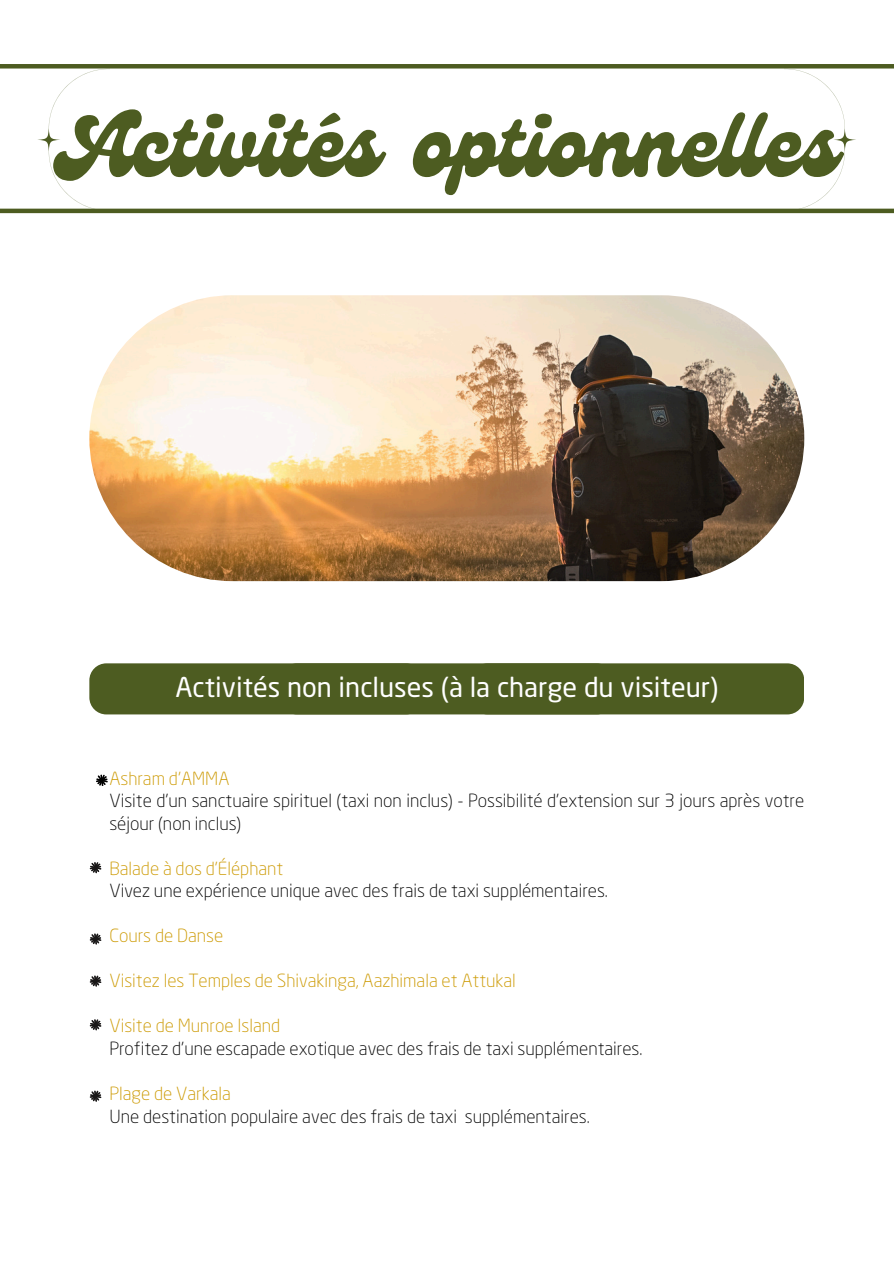
<style>
.page{position:relative;width:894px;height:1264px;background:#fff}
.page>*{position:absolute;margin:0;border:0;box-sizing:border-box;transform-origin:0 0}
.t1{font:90px "Genty";color:#4d5c21}
.t2{font:27px "Neo Sans Pro";color:#fff}
.t3{font:300 18px/22.5px "Neo Sans Pro";color:#000}
.t4{font:300 18px "Neo Sans Pro";color:#c90}
</style>
<div class="page">
<hr style="left:0;top:64px;width:893px;height:4px;background:#4d5c21">
<hr style="left:0;top:209px;width:893px;height:4px;background:#4d5c21">
<div style="left:89px;top:663px;width:333px;height:51px;background:#4d5c21;border-radius:17px"></div>
<div style="left:470px;top:663px;width:333px;height:51px;background:#4d5c21;border-radius:17px"></div>
<div style="left:280px;top:663px;width:333px;height:51px;background:#4d5c21;border-radius:17px"></div>
<svg style="left:49px;top:69px;width:60px;height:140px"></svg>
<svg style="left:37px;top:128px;width:23px;height:23px"></svg>
<svg style="left:784px;top:69px;width:60px;height:140px"></svg>
<svg style="left:833px;top:128px;width:23px;height:23px"></svg>
<img style="left:89px;top:295px;width:715px;height:286px;border-radius:143px">
<svg style="left:96px;top:774px;width:12px;height:11px"></svg>
<svg style="left:89px;top:862px;width:13px;height:11px"></svg>
<svg style="left:89px;top:933px;width:13px;height:11px"></svg>
<svg style="left:89px;top:975px;width:13px;height:11px"></svg>
<svg style="left:89px;top:1090px;width:13px;height:11px"></svg>
<svg style="left:89px;top:1019px;width:13px;height:11px"></svg>
<p class="t1" style="left:56px;top:93px;width:783px">Activités optionnelles</p>
<p class="t2" style="left:175px;top:676px;width:544px">Activités non incluses (à la charge du visiteur)</p>
<p class="t4" style="left:109px;top:771px;width:122px">Ashram d'AMMA</p>
<p class="t3" style="left:109px;top:791px;width:696px">Visite d’un sanctuaire spirituel (taxi non inclus) - Possibilité d’extension sur 3 jours après votre séjour (non inclus)</p>
<p class="t4" style="left:109px;top:861px;width:175px">Balade à dos d'Éléphant</p>
<p class="t3" style="left:109px;top:881px;width:500px">Vivez une expérience unique avec des frais de taxi supplémentaires.</p>
<h2 class="t4" style="left:109px;top:928px;width:115px">Cours de Danse</h2>
<p class="t4" style="left:109px;top:973px;width:408px">Visitez les Temples de Shivakinga, Aazhimala et Attukal</p>
<p class="t4" style="left:109px;top:1018px;width:172px">Visite de Munroe Island</p>
<p class="t3" style="left:109px;top:1038px;width:534px">Profitez d’une escapade exotique avec des frais de taxi supplémentaires.</p>
<p class="t4" style="left:109px;top:1086px;width:123px">Plage de Varkala</p>
<p class="t3" style="left:109px;top:1106px;width:482px">Une destination populaire avec des frais de taxi supplémentaires.</p>
</div>
